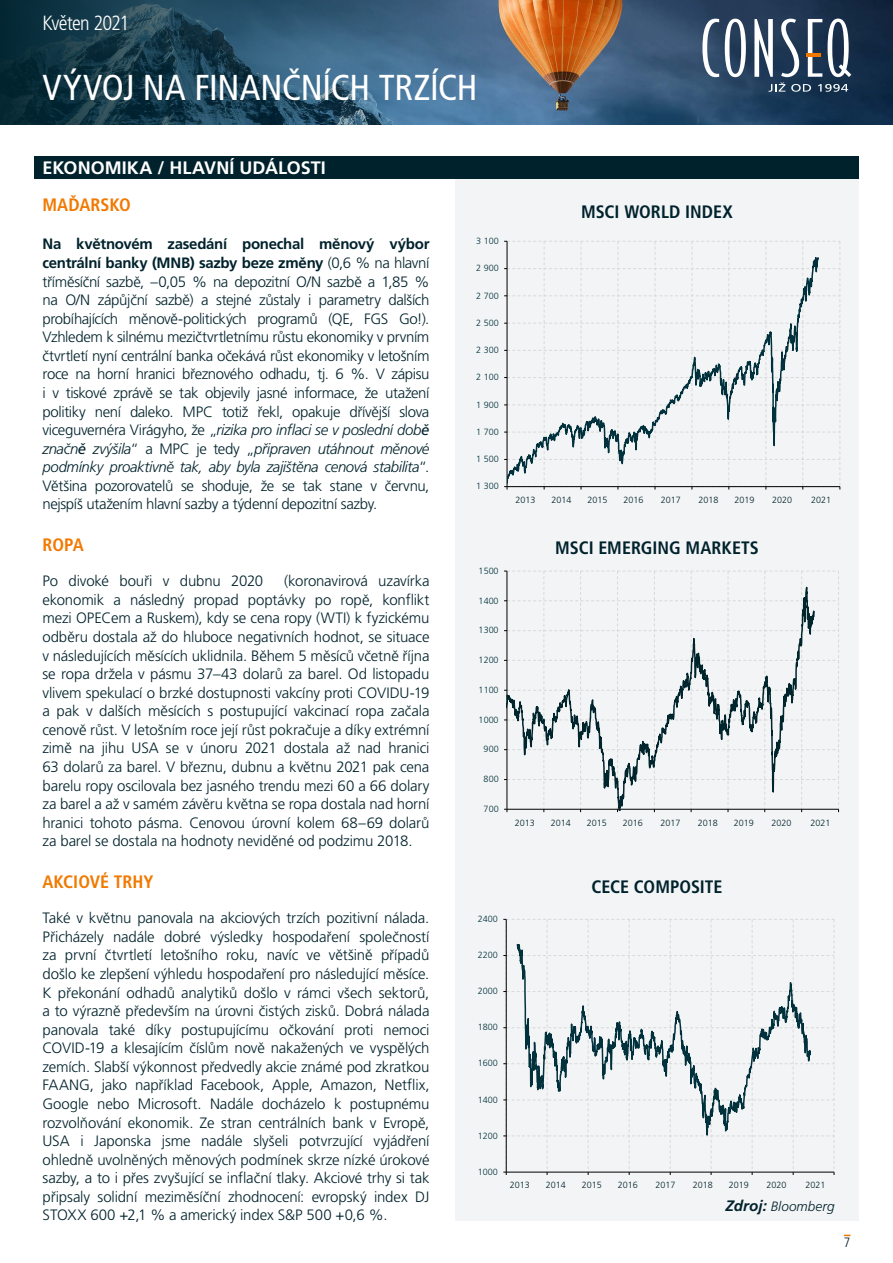
<style>
.page{position:relative;width:893px;height:1263px;background:#fff}
.page>*{position:absolute;margin:0;border:0;box-sizing:border-box;transform-origin:0 0}
.t1{font:condensed 36px "Frutiger LT Pro";letter-spacing:-.01em;color:#fff}
.t2{font:300 condensed 20.55px "Frutiger LT Pro";letter-spacing:-.04em;color:#fff}
.t3{font:700 condensed 18px "Frutiger LT Pro";color:#00222c}
.t4{font:700 18px "Frutiger LT Pro";color:#fff}
.t5{font:700 condensed 18px "Frutiger LT Pro";color:#f17900}
.t6{font:300 15px/18.6px "Frutiger LT Pro";letter-spacing:-.015em;color:#00222c;text-align:justify}
.t7{font:italic 300 13.5px "Frutiger LT Pro";letter-spacing:.005em;color:#00222c}
.t8{font:300 condensed 13.5px "Frutiger LT Pro";color:#00222c}
.t9{font:300 9px "Frutiger LT Pro";color:#00222c}
.t10{font:300 9px "Frutiger LT Pro";letter-spacing:.005em;color:#00313c}
.s1{font-weight:700}
.s2{font-style:italic}
.s3{font-weight:400;font-style:italic}
.s4{font-weight:700;font-size:15.15px}
</style>
<div class="page">
<img style="left:496px;top:0;width:397px;height:124px">
<svg style="left:0;top:0;width:496px;height:124px;background:#294f67"></svg>
<svg style="left:702px;top:19px;width:17px;height:58px"></svg>
<svg style="left:725px;top:19px;width:21px;height:58px"></svg>
<svg style="left:754px;top:19px;width:97px;height:73px"></svg>
<div style="left:34px;top:156px;width:825px;height:23px;background:#00222c"></div>
<div style="left:455px;top:179px;width:404px;height:1041px;background:#f3f4f5"></div>
<svg style="left:503px;top:919px;width:332px;height:256px"></svg>
<svg style="left:516px;top:812px;width:296px;height:409px"></svg>
<svg style="left:504px;top:241px;width:337px;height:248px"></svg>
<svg style="left:507px;top:241px;width:313px;height:247px"></svg>
<svg style="left:504px;top:571px;width:335px;height:241px"></svg>
<svg style="left:507px;top:571px;width:308px;height:239px"></svg>
<h2 class="t2" style="left:43px;top:11px;width:88px">Květen 2021</h2>
<h1 class="t1" style="left:43px;top:67px;width:436px">VÝVOJ NA FINANČNÍCH TRZÍCH</h1>
<p class="t4" style="left:43px;top:157px;width:285px">EKONOMIKA / HLAVNÍ UDÁLOSTI</p>
<p class="t5" style="left:43px;top:194px;width:90px">MAĎARSKO</p>
<p class="t6" style="left:43px;top:235px;width:388px"><span class="s1">Na květnovém zasedání ponechal měnový výbor centrální banky (MNB) sazby beze změny</span> (0,6 % na hlavní tříměsíční sazbě, –0,05 % na depozitní O/N sazbě a 1,85 % na O/N zápůjční sazbě) a stejné zůstaly i parametry dalších probíhajících měnově-politických programů (QE, FGS Go!).<br>Vzhledem k silnému mezičtvrtletnímu růstu ekonomiky v prvním čtvrtletí nyní centrální banka očekává růst ekonomiky v letošním roce na horní hranici březnového odhadu, tj. 6 %. V zápisu i v tiskové zprávě se tak objevily jasné informace, že utažení politiky není daleko. MPC totiž řekl, opakuje dřívější slova viceguvernéra Virágyho, že „<span class="s2">rizika pro inflaci se v poslední dob</span><span class="s3">ě </span><span class="s2">značn</span><span class="s3">ě</span> <span class="s2">zvýšila</span>“ a MPC je tedy „<span class="s2">připraven utáhnout měnové podmínky proaktivně tak, aby byla zajištěna cenová stabilita</span>“.<br>Většina pozorovatelů se shoduje, že se tak stane v červnu, nejspíš utažením hlavní sazby a týdenní depozitní sazby.</p>
<p class="t5" style="left:43px;top:534px;width:43px">ROPA</p>
<p class="t6" style="left:43px;top:572px;width:222px">Po divoké bouři v dubnu 2020</p>
<p class="t6" style="left:43px;top:572px;width:388px;text-indent:242px">(koronavirová uzavírka ekonomik a následný propad poptávky po ropě, konflikt mezi OPECem a Ruskem), kdy se cena ropy (WTI) k fyzickému odběru dostala až do hluboce negativních hodnot, se situace v následujících měsících uklidnila. Během 5 měsíců včetně října se ropa držela v pásmu 37–43 dolarů za barel. Od listopadu vlivem spekulací o brzké dostupnosti vakcíny proti COVIDU-19 a pak v dalších měsících s postupující vakcinací ropa začala cenově růst. V letošním roce její růst pokračuje a díky extrémní zimě na jihu USA se v únoru 2021 dostala až nad hranici 63 dolarů za barel. V březnu, dubnu a květnu 2021 pak cena barelu ropy oscilovala bez jasného trendu mezi 60 a 66 dolary za barel a až v samém závěru května se ropa dostala nad horní hranici tohoto pásma. Cenovou úrovní kolem 68–69 dolarů za barel se dostala na hodnoty neviděné od podzimu 2018.</p>
<p class="t5" style="left:43px;top:871px;width:113px">AKCIOVÉ TRHY</p>
<p class="t6" style="left:43px;top:909px;width:388px">Také v květnu panovala na akciových trzích pozitivní nálada.<br>Přicházely nadále dobré výsledky hospodaření společností za první čtvrtletí letošního roku, navíc ve většině případů došlo ke zlepšení výhledu hospodaření pro následující měsíce.<br>K překonání odhadů analytiků došlo v rámci všech sektorů, a to výrazně především na úrovni čistých zisků. Dobrá nálada panovala také díky postupujícímu očkování proti nemoci COVID-19 a klesajícím číslům nově nakažených ve vyspělých zemích. Slabší výkonnost předvedly akcie známé pod zkratkou FAANG, jako například Facebook, Apple, Amazon, Netflix, Google nebo Microsoft. Nadále docházelo k postupnému rozvolňování ekonomik. Ze stran centrálních bank v Evropě, USA i Japonska jsme nadále slyšeli potvrzující vyjádření ohledně uvolněných měnových podmínek skrze nízké úrokové sazby, a to i přes zvyšující se inflační tlaky. Akciové trhy si tak připsaly solidní meziměsíční zhodnocení: evropský index DJ STOXX 600 +2,1 % a americký index S&amp;P 500 +0,6 %.</p>
<p class="t10" style="left:476px;top:236px;width:24px">3 100</p>
<p class="t10" style="left:476px;top:263px;width:24px">2 900</p>
<p class="t10" style="left:476px;top:290px;width:24px">2 700</p>
<p class="t10" style="left:476px;top:317px;width:24px">2 500</p>
<p class="t10" style="left:476px;top:345px;width:24px">2 300</p>
<p class="t10" style="left:476px;top:372px;width:24px">2 100</p>
<p class="t10" style="left:476px;top:399px;width:24px">1 900</p>
<p class="t10" style="left:476px;top:426px;width:24px">1 700</p>
<p class="t10" style="left:476px;top:454px;width:24px">1 500</p>
<p class="t10" style="left:476px;top:481px;width:24px">1 300</p>
<p class="t10" style="left:479px;top:565px;width:21px">1500</p>
<p class="t10" style="left:479px;top:595px;width:21px">1400</p>
<p class="t10" style="left:479px;top:625px;width:21px">1300</p>
<p class="t10" style="left:479px;top:655px;width:21px">1200</p>
<p class="t10" style="left:479px;top:684px;width:21px">1100</p>
<p class="t10" style="left:479px;top:714px;width:21px">1000</p>
<p class="t10" style="left:484px;top:744px;width:17px">900</p>
<p class="t10" style="left:484px;top:774px;width:17px">800</p>
<p class="t10" style="left:484px;top:804px;width:17px">700</p>
<p class="t3" style="left:581px;top:201px;width:153px">MSCI WORLD INDEX</p>
<p class="t9" style="left:515px;top:495px;width:22px">2013</p>
<p class="t9" style="left:551px;top:495px;width:22px">2014</p>
<p class="t9" style="left:587px;top:495px;width:22px">2015</p>
<p class="t9" style="left:623px;top:495px;width:22px">2016</p>
<p class="t9" style="left:661px;top:495px;width:22px">2017</p>
<p class="t9" style="left:698px;top:495px;width:22px">2018</p>
<p class="t9" style="left:734px;top:495px;width:22px">2019</p>
<p class="t9" style="left:772px;top:495px;width:22px">2020</p>
<p class="t9" style="left:811px;top:495px;width:22px">2021</p>
<p class="t3" style="left:555px;top:537px;width:205px">MSCI EMERGING MARKETS</p>
<p class="t9" style="left:515px;top:817px;width:22px">2013</p>
<p class="t9" style="left:551px;top:817px;width:22px">2014</p>
<p class="t9" style="left:587px;top:817px;width:22px">2015</p>
<p class="t9" style="left:623px;top:817px;width:22px">2016</p>
<p class="t9" style="left:660px;top:817px;width:22px">2017</p>
<p class="t9" style="left:698px;top:817px;width:22px">2018</p>
<p class="t9" style="left:734px;top:817px;width:22px">2019</p>
<p class="t9" style="left:771px;top:817px;width:22px">2020</p>
<p class="t9" style="left:810px;top:817px;width:22px">2021</p>
<p class="t10" style="left:478px;top:914px;width:21px">2400</p>
<p class="t10" style="left:478px;top:950px;width:21px">2200</p>
<p class="t10" style="left:478px;top:986px;width:21px">2000</p>
<p class="t10" style="left:478px;top:1022px;width:21px">1800</p>
<p class="t10" style="left:478px;top:1058px;width:21px">1600</p>
<p class="t10" style="left:478px;top:1094px;width:21px">1400</p>
<p class="t10" style="left:478px;top:1130px;width:21px">1200</p>
<p class="t10" style="left:478px;top:1166px;width:21px">1000</p>
<p class="t3" style="left:591px;top:876px;width:133px">CECE COMPOSITE</p>
<p class="t9" style="left:510px;top:1180px;width:22px">2013</p>
<p class="t9" style="left:546px;top:1180px;width:22px">2014</p>
<p class="t9" style="left:582px;top:1180px;width:22px">2015</p>
<p class="t9" style="left:618px;top:1180px;width:22px">2016</p>
<p class="t9" style="left:655px;top:1180px;width:22px">2017</p>
<p class="t9" style="left:693px;top:1180px;width:22px">2018</p>
<p class="t9" style="left:729px;top:1180px;width:22px">2019</p>
<p class="t9" style="left:766px;top:1180px;width:22px">2020</p>
<p class="t9" style="left:805px;top:1180px;width:22px">2021</p>
<p class="t7" style="left:725px;top:1198px;width:111px"><span class="s4">Zdroj:</span> Bloomberg</p>
<p class="t8" style="left:844px;top:1234px;width:8px">7</p>
</div>
